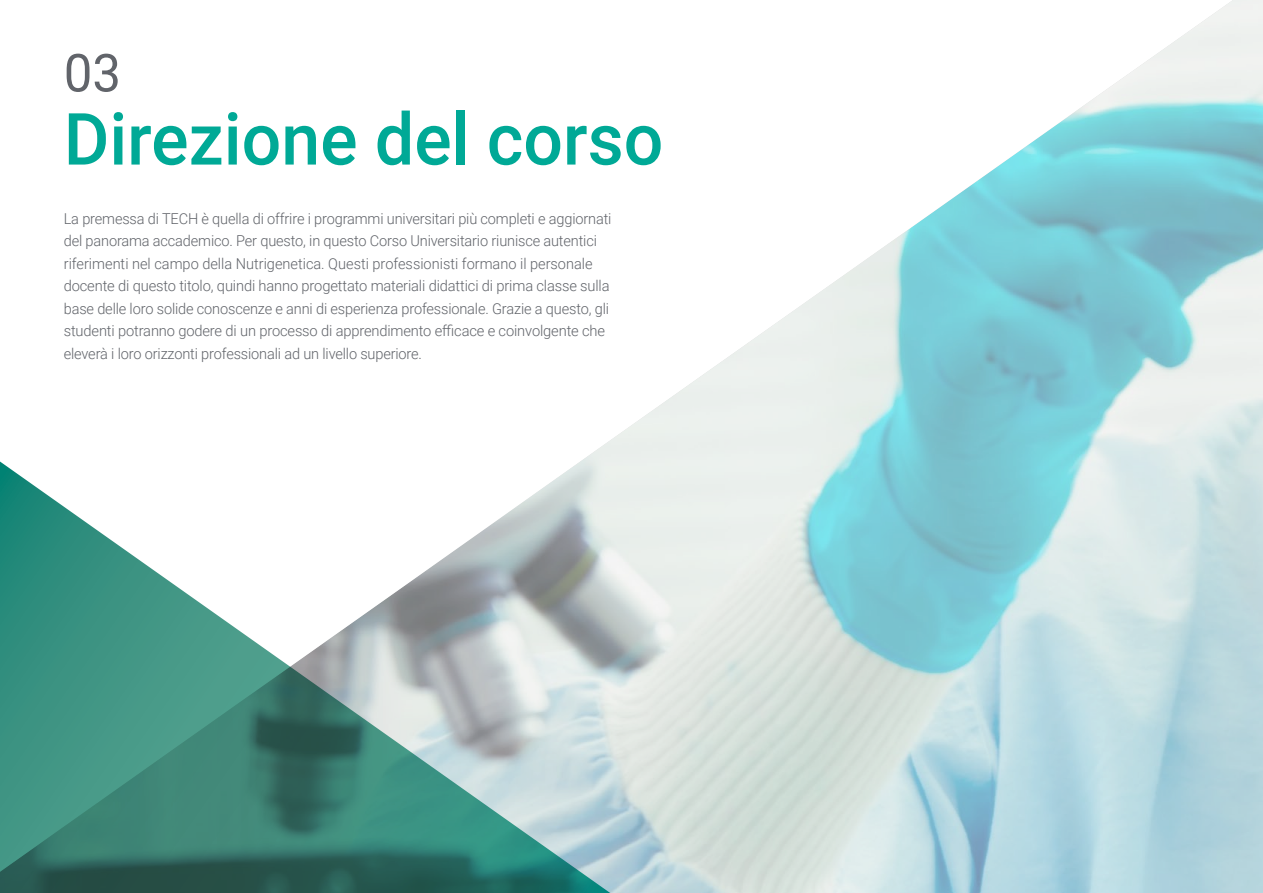
<style>
.page{position:relative;width:1263px;height:893px;background:#fff}
.page>*{position:absolute;margin:0;border:0;box-sizing:border-box;transform-origin:0 0}
.t1{font:500 72px "Roboto";color:#00a996}
.t2{font:52.5px "Roboto";color:#61646a}
.t3{font:300 15px/22.5px "Roboto";letter-spacing:-.01em;color:#61646a}
</style>
<div class="page">
<img style="left:603px;top:0;width:660px;height:893px">
<svg style="left:0;top:446px;width:640px;height:447px"></svg>
<h2 class="t2" style="left:64px;top:36px;width:59px">03</h2>
<h1 class="t1" style="left:64px;top:89px;width:601px">Direzione del corso</h1>
<p class="t3" style="left:64px;top:207px;width:549px">La premessa di TECH è quella di offrire i programmi universitari più completi e aggiornati del panorama accademico. Per questo, in questo Corso Universitario riunisce autentici riferimenti nel campo della Nutrigenetica. Questi professionisti formano il personale docente di questo titolo, quindi hanno progettato materiali didattici di prima classe sulla base delle loro solide conoscenze e anni di esperienza professionale. Grazie a questo, gli studenti potranno godere di un processo di apprendimento efficace e coinvolgente che eleverà i loro orizzonti professionali ad un livello superiore.</p>
</div>
